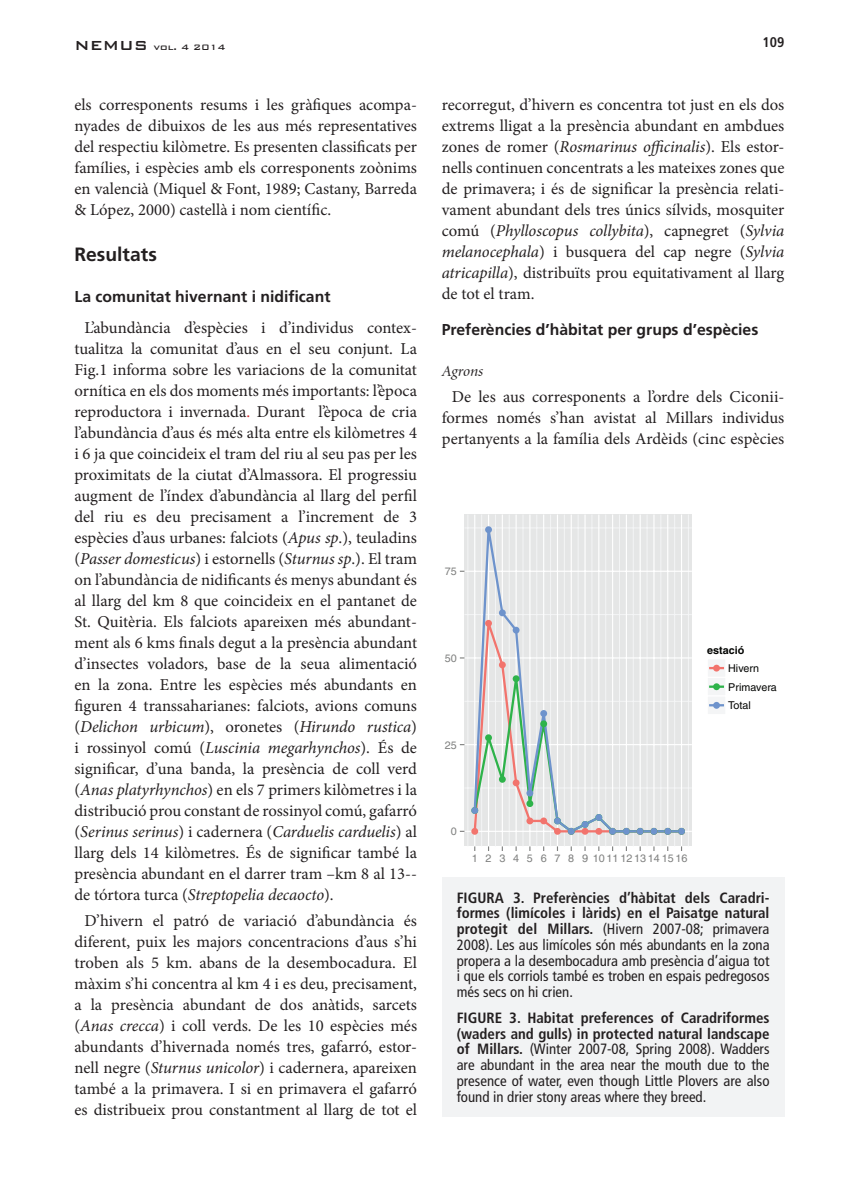
<style>
.page{position:relative;width:844px;height:1191px;background:#fff}
.page>*{position:absolute;margin:0;border:0;box-sizing:border-box;transform-origin:0 0}
.t1{font:700 19.25px "Frutiger LT Std";color:#231f20}
.t2{font:16.62px/21px "Minion Pro";color:#231f20;text-align:justify}
.t3{font:700 15.75px "Frutiger LT Std";color:#231f20}
.t4{font:italic 15.75px "Minion Display";color:#231f20}
.t5{font:condensed 14.88px/15.8px "Frutiger LT Std";color:#231f20;text-align:justify}
.t6{font:700 condensed 14px "Frutiger LT Std";color:#231f20}
.t7{font:10.67px "Helvetica";color:#7f807f}
.t8{font:10.67px/18.6px "Helvetica";color:#040503}
.t9{font:700 10.67px "Helvetica";color:#040503}
.t10{font:500 10.5px "Bank Gothic BT";color:#231f20}
.s1{font-size:17.5px}
.s2{color:#d1232a}
.s3{font-style:italic}
.s4{font-weight:700}
</style>
<div class="page">
<div style="left:464px;top:514px;width:227px;height:332px;background:#e5e6e6"></div>
<hr style="left:464px;top:787px;width:227px;height:1px;background:#f4f5f6">
<hr style="left:464px;top:701px;width:227px;height:1px;background:#f4f5f6">
<hr style="left:464px;top:614px;width:227px;height:1px;background:#f4f5f6">
<hr style="left:464px;top:527px;width:227px;height:1px;background:#f4f5f6">
<hr style="left:467px;top:514px;width:1px;height:332px;background:#f4f5f6">
<hr style="left:481px;top:514px;width:1px;height:332px;background:#f4f5f6">
<hr style="left:495px;top:514px;width:1px;height:332px;background:#f4f5f6">
<hr style="left:509px;top:514px;width:1px;height:332px;background:#f4f5f6">
<hr style="left:522px;top:514px;width:1px;height:332px;background:#f4f5f6">
<hr style="left:536px;top:514px;width:1px;height:332px;background:#f4f5f6">
<hr style="left:550px;top:514px;width:1px;height:332px;background:#f4f5f6">
<hr style="left:564px;top:514px;width:1px;height:332px;background:#f4f5f6">
<hr style="left:577px;top:514px;width:1px;height:332px;background:#f4f5f6">
<hr style="left:591px;top:514px;width:1px;height:332px;background:#f4f5f6">
<hr style="left:605px;top:514px;width:1px;height:332px;background:#f4f5f6">
<hr style="left:619px;top:514px;width:1px;height:332px;background:#f4f5f6">
<hr style="left:632px;top:514px;width:1px;height:332px;background:#f4f5f6">
<hr style="left:646px;top:514px;width:1px;height:332px;background:#f4f5f6">
<hr style="left:660px;top:514px;width:1px;height:332px;background:#f4f5f6">
<hr style="left:674px;top:514px;width:1px;height:332px;background:#f4f5f6">
<hr style="left:688px;top:514px;width:1px;height:332px;background:#f4f5f6">
<hr style="left:464px;top:830px;width:227px;height:2px;background:#fff">
<hr style="left:464px;top:744px;width:227px;height:1px;background:#fff">
<hr style="left:464px;top:657px;width:227px;height:1px;background:#fff">
<hr style="left:464px;top:570px;width:227px;height:2px;background:#fff">
<hr style="left:474px;top:514px;width:1px;height:332px;background:#fff">
<hr style="left:488px;top:514px;width:1px;height:332px;background:#fff">
<hr style="left:501px;top:514px;width:2px;height:332px;background:#fff">
<hr style="left:515px;top:514px;width:1px;height:332px;background:#fff">
<hr style="left:529px;top:514px;width:1px;height:332px;background:#fff">
<hr style="left:543px;top:514px;width:1px;height:332px;background:#fff">
<hr style="left:556px;top:514px;width:2px;height:332px;background:#fff">
<hr style="left:570px;top:514px;width:1px;height:332px;background:#fff">
<hr style="left:584px;top:514px;width:1px;height:332px;background:#fff">
<hr style="left:598px;top:514px;width:1px;height:332px;background:#fff">
<hr style="left:612px;top:514px;width:1px;height:332px;background:#fff">
<hr style="left:625px;top:514px;width:1px;height:332px;background:#fff">
<hr style="left:639px;top:514px;width:1px;height:332px;background:#fff">
<hr style="left:653px;top:514px;width:1px;height:332px;background:#fff">
<hr style="left:667px;top:514px;width:1px;height:332px;background:#fff">
<hr style="left:680px;top:514px;width:2px;height:332px;background:#fff">
<svg style="left:472px;top:514px;width:211px;height:146px"></svg>
<div style="left:485px;top:620px;width:7px;height:7px;background:#f2746d;border-radius:50%"></div>
<div style="left:485px;top:526px;width:7px;height:7px;background:#6e93cc;border-radius:50%"></div>
<div style="left:499px;top:609px;width:6px;height:7px;background:#6e93cc;border-radius:50%"></div>
<div style="left:512px;top:626px;width:7px;height:7px;background:#6e93cc;border-radius:50%"></div>
<svg style="left:472px;top:660px;width:212px;height:174px"></svg>
<div style="left:707px;top:659px;width:18px;height:18px;background:#f4f5f6"></div>
<svg style="left:709px;top:667px;width:14px;height:2px"></svg>
<div style="left:713px;top:664px;width:6px;height:7px;background:#f2746d;border-radius:50%"></div>
<div style="left:707px;top:677px;width:18px;height:19px;background:#f4f5f6"></div>
<hr style="left:709px;top:685px;width:14px;height:3px;background:#2eb34a">
<div style="left:713px;top:683px;width:6px;height:7px;background:#2eb34a;border-radius:50%"></div>
<div style="left:707px;top:696px;width:18px;height:18px;background:#f4f5f6"></div>
<svg style="left:709px;top:704px;width:14px;height:2px"></svg>
<div style="left:713px;top:702px;width:6px;height:7px;background:#6e93cc;border-radius:50%"></div>
<div style="left:441px;top:876px;width:343px;height:240px;background:#f2f3f4"></div>
<p class="t10" style="left:74px;top:41px;width:153px"><span class="s1">NEMUS</span> vol. 4 2014</p>
<p class="t6" style="left:762px;top:34px;width:23px">109</p>
<p class="t2" style="left:74px;top:94px;width:344px">els corresponents resums i les gràfiques acompa&shy;nyades de dibuixos de les aus més representatives del respectiu kilòmetre. Es presenten classificats per famílies, i espècies amb els corresponents zoònims en valencià (Miquel &amp; Font, 1989; Castany, Barreda &amp; López, 2000) castellà i nom científic.</p>
<p class="t1" style="left:74px;top:243px;width:84px">Resultats</p>
<p class="t3" style="left:74px;top:287px;width:257px">La comunitat hivernant i nidificant</p>
<p class="t2" style="left:74px;top:317px;width:344px;text-indent:10px">L’abundància d’espècies i d’individus contex&shy;tualitza la comunitat d’aus en el seu conjunt. La Fig.1 informa sobre les variacions de la comunitat ornítica en els dos moments més importants: l’època reproductora i invernada<span class="s2">.</span> Durant l’època de cria l’abundància d’aus és més alta entre els kilòmetres 4 i 6 ja que coincideix el tram del riu al seu pas per les proximitats de la ciutat d’Almassora. El progressiu augment de l’índex d’abundància al llarg del perfil del riu es deu precisament a l’increment de 3 espècies d’aus urbanes: falciots (<span class="s3">Apus sp</span>.), teuladins (<span class="s3">Passer domesticus</span>) i estornells (<span class="s3">Sturnus sp</span>.). El tram on l’abundància de nidificants és menys abundant és al llarg del km 8 que coincideix en el pantanet de St. Quitèria. Els falciots apareixen més abundant&shy;ment als 6 kms finals degut a la presència abundant d’insectes voladors, base de la seua alimentació en la zona. Entre les espècies més abundants en figuren 4 transsaharianes: falciots, avions comuns (<span class="s3">Delichon urbicum</span>), oronetes (<span class="s3">Hirundo rustica</span>) i rossinyol comú (<span class="s3">Luscinia megarhynchos</span>). És de significar, d’una banda, la presència de coll verd (<span class="s3">Anas platyrhynchos</span>) en els 7 primers kilòmetres i la distribució prou constant de rossinyol comú, gafarró (<span class="s3">Serinus serinus</span>) i cadernera (<span class="s3">Carduelis carduelis</span>) al llarg dels 14 kilòmetres. És de significar també la presència abundant en el darrer tram –km 8 al 13-- de tórtora turca (<span class="s3">Streptopelia decaocto</span>).</p>
<p class="t2" style="left:74px;top:910px;width:344px;text-align:center">D’hivern el patró de variació d’abundància és diferent, puix les majors concentracions d’aus s’hi troben als 5 km. abans de la desembocadura. El màxim s’hi concentra al km 4 i es deu, precisament, a la presència abundant de dos anàtids, sarcets (<span class="s3">Anas crecca</span>) i coll verds. De les 10 espècies més abundants d’hivernada només tres, gafarró, estor&shy;nell negre (<span class="s3">Sturnus unicolor</span>) i cadernera, apareixen també a la primavera. I si en primavera el gafarró es distribueix prou constantment al llarg de tot el</p>
<p class="t2" style="left:442px;top:94px;width:344px">recorregut, d’hivern es concentra tot just en els dos extrems lligat a la presència abundant en ambdues zones de romer (<span class="s3">Rosmarinus officinalis</span>). Els estor&shy;nells continuen concentrats a les mateixes zones que de primavera; i és de significar la presència relati&shy;vament abundant dels tres únics sílvids, mosquiter comú (<span class="s3">Phylloscopus collybita</span>), capnegret (<span class="s3">Sylvia melanocephala</span>) i busquera del cap negre (<span class="s3">Sylvia atricapilla</span>), distribuïts prou equitativament al llarg de tot el tram.</p>
<p class="t3" style="left:441px;top:320px;width:318px">Preferències d’hàbitat per grups d’espècies</p>
<p class="t4" style="left:441px;top:363px;width:43px">Agrons</p>
<p class="t2" style="left:441px;top:386px;width:344px;text-align:center">De les aus corresponents a l’ordre dels Ciconii&shy;formes només s’han avistat al Millars individus pertanyents a la família dels Ardèids (cinc espècies</p>
<p class="t7" style="left:444px;top:565px;width:13px">75</p>
<p class="t7" style="left:444px;top:652px;width:13px">50</p>
<p class="t7" style="left:444px;top:738px;width:13px">25</p>
<p class="t9" style="left:707px;top:644px;width:39px">estació</p>
<p class="t8" style="left:728px;top:659px;width:50px">Hivern<br>Primavera<br>Total</p>
<p class="t7" style="left:450px;top:825px;width:7px">0</p>
<p class="t7" style="left:471px;top:851px;width:217px">1 2 3 4 5 6 7 8 9 10111213141516</p>
<p class="t5" style="left:456px;top:889px;width:314px"><span class="s4">FIGURA 3. Preferències d’hàbitat dels Caradri&shy;formes (limícoles i làrids) en el Paisatge natural protegit del Millars.</span> (Hivern 2007-08; primavera 2008). Les aus limícoles són més abundants en la zona propera a la desembocadura amb presència d’aigua tot i que els corriols també es troben en espais pedregosos més secs on hi crien.</p>
<p class="t5" style="left:456px;top:1010px;width:314px"><span class="s4">FIGURE 3. Habitat preferences of Caradriformes (waders and gulls) in protected natural landscape of Millars.</span> (Winter 2007-08, Spring 2008). Wadders are abundant in the area near the mouth due to the presence of water, even though Little Plovers are also found in drier stony areas where they breed.</p>
</div>
